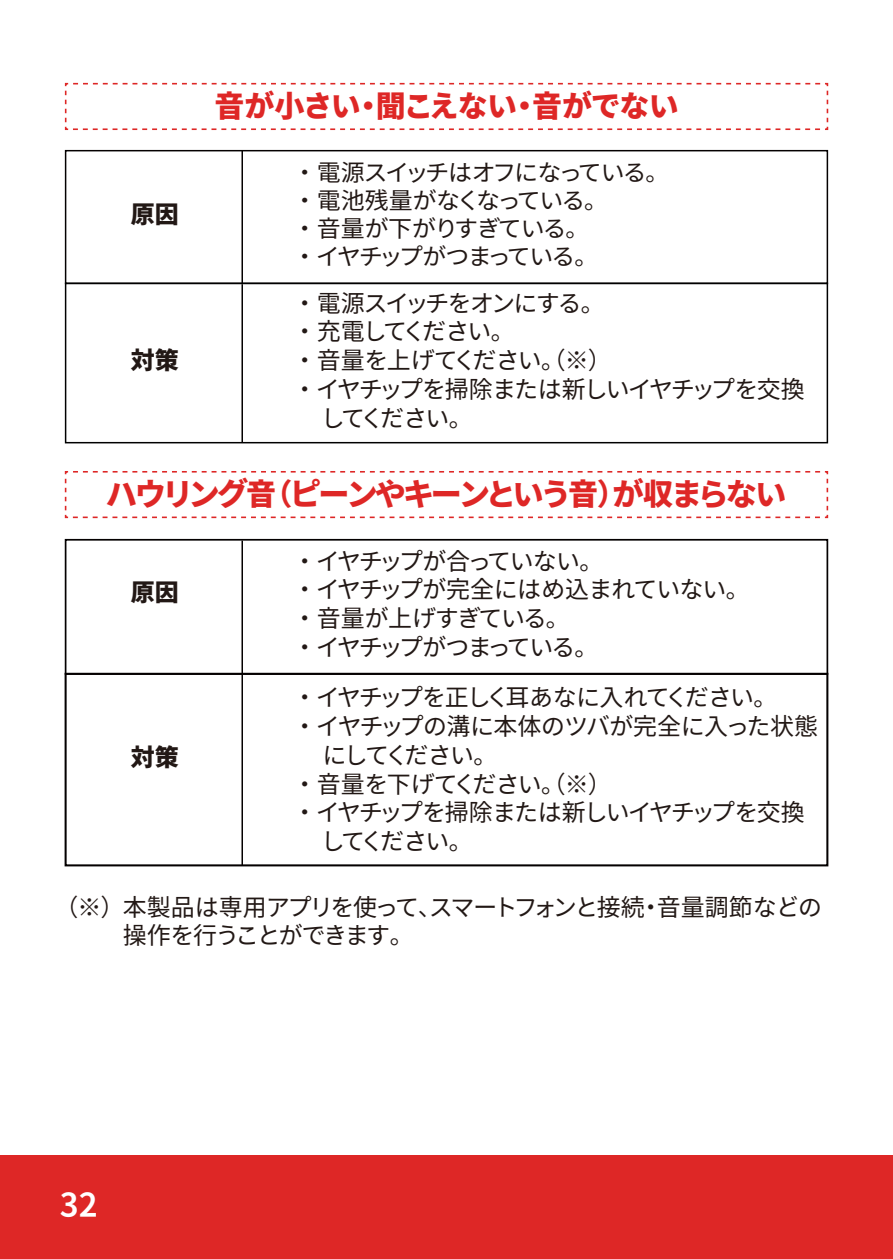
<style>
.page{position:relative;width:893px;height:1259px;background:#fff}
.page>*{position:absolute;margin:0;border:0;box-sizing:border-box;transform-origin:0 0}
.t1{font:30px "Gen Ei Gothic P H KL";color:#de2726}
.t2{font:30px "Gen Ei Gothic P H";color:#de2726}
.t3{font:30px "Gen Ei Gothic P B";color:#fff}
.t4{font:24px/28.8px "Gen Ei Gothic P R";color:#221815}
.t5{font:24px "Gen Ei Gothic P H KL";color:#221815}
.t6{font:23.4px/28.2px "Gen Ei Gothic P R";color:#221815}
.s1{font-size:23.4px}
</style>
<div class="page">
<div style="left:0;top:1156px;width:893px;height:103px;background:#de2726"></div>
<svg style="left:64px;top:82px;width:765px;height:48px"></svg>
<div style="left:65px;top:150px;width:763px;height:134px;border:2px solid #040000"></div>
<hr style="left:241px;top:151px;width:2px;height:132px;background:#040000">
<div style="left:65px;top:283px;width:763px;height:160px;border:2px solid #000"></div>
<hr style="left:241px;top:284px;width:2px;height:159px;background:#040000">
<svg style="left:64px;top:471px;width:765px;height:48px"></svg>
<div style="left:65px;top:539px;width:763px;height:136px;border:2px solid #040000"></div>
<hr style="left:241px;top:540px;width:2px;height:134px;background:#040000">
<div style="left:65px;top:673px;width:763px;height:193px;border:2px solid #040000"></div>
<hr style="left:241px;top:674px;width:2px;height:191px;background:#040000">
<p class="t5" style="left:131px;top:196px;width:49px">原因</p>
<p class="t5" style="left:131px;top:342px;width:49px">対策</p>
<p class="t2" style="left:214px;top:83px;width:466px">音が小さい・聞こえない・音がでない</p>
<p class="t6" style="left:299px;top:158px;width:360px">・ 電源スイッチはオフになっている。・ 電池残量がなくなっている。<br>・ 音量が下がりすぎている。<br>・ イヤチップがつまっている。</p>
<p class="t4" style="left:299px;top:288px;width:508px">・ 電源スイッチをオンにする。<br>・ 充電してください。<br>・ 音量を上げてください。（※）<br>・ イヤチップを掃除または新しいイヤチップを交換　してください。</p>
<p class="t1" style="left:107px;top:471px;width:680px">ハウリング音（ピーンやキーンという音）が収まらない</p>
<p class="t5" style="left:131px;top:574px;width:49px">原因</p>
<p class="t5" style="left:131px;top:738px;width:49px">対策</p>
<p class="t4" style="left:299px;top:546px;width:440px">・ イヤチップが合っていない。<br>・ イヤチップが完全にはめ込まれていない。・ 音量が上げすぎている<span class="s1">。<br></span>・ イヤチップがつまっている<span class="s1">。</span></p>
<p class="t4" style="left:299px;top:682px;width:521px">・ イヤチップを正しく耳あなに入れてください。<br>・ イヤチップの溝に本体のツバが完全に入った状態　にしてください。<br>・ 音量を下げてください。（※）<br>・ イヤチップを掃除または新しいイヤチップを交換　してください。</p>
<p class="t4" style="left:123px;top:892px;width:700px;text-indent:-57px">（※）本製品は専用アプリを使って、スマートフォンと接続・音量調節などの操作を行うことができます。</p>
<p class="t3" style="left:60px;top:1182px;width:39px">32</p>
</div>
